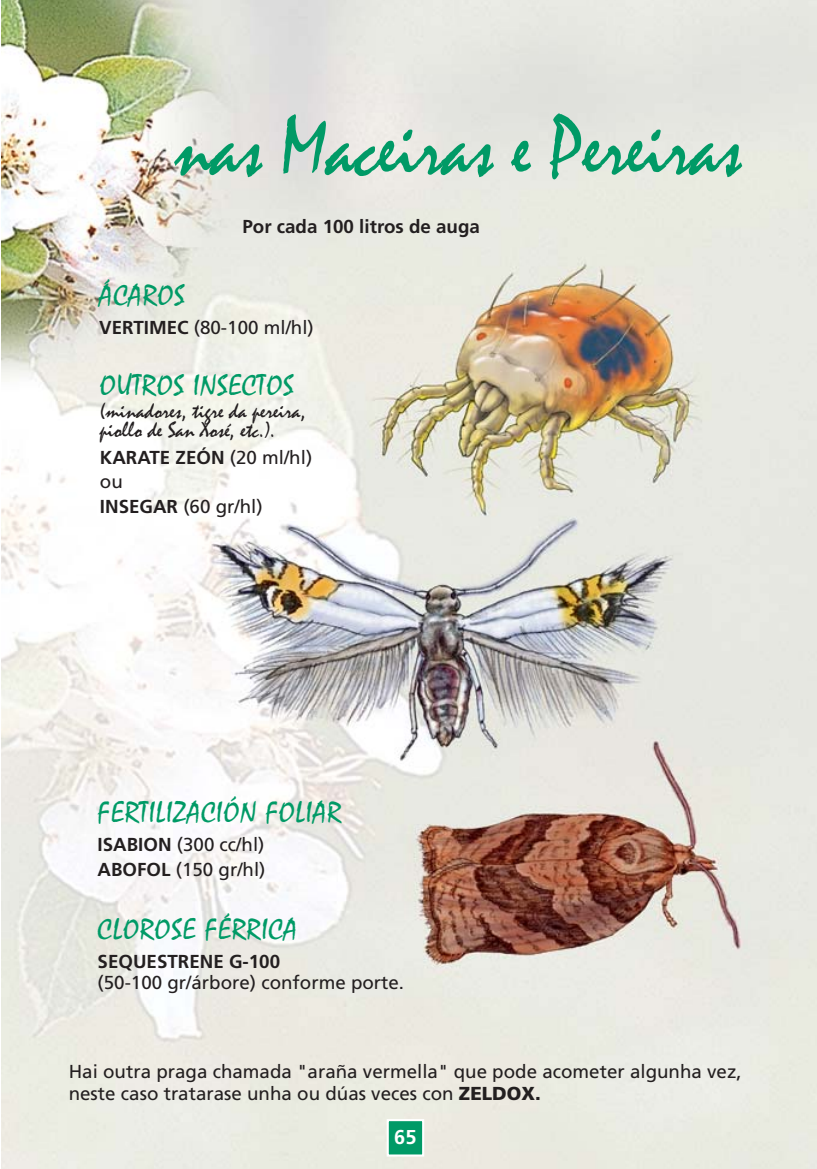
<style>
.page{position:relative;width:817px;height:1169px;background:#fff}
.page>*{position:absolute;margin:0;border:0;box-sizing:border-box;transform-origin:0 0}
.t1{font:85px "Mistral";letter-spacing:-.005em;color:#009a66;scale:.9 1}
.t2{font:30px "Mistral";letter-spacing:.03em;color:#009a66}
.t3{font:22.5px/19px "Mistral";color:#231f20}
.t4{font:700 20px "Frutiger";color:#fff}
.t5{font:18.75px/24.8px "Frutiger";color:#231f20}
.t6{font:700 18.75px "Frutiger";color:#231f20}
.s1{font-weight:700}
.s2{font-weight:900}
</style>
<div class="page">
<img style="left:1px;top:0;width:816px;height:1169px">
<div style="left:387px;top:1119px;width:37px;height:37px;background:#009a66;border:2px solid #fff"></div>
<h1 class="t1" style="left:175px;top:111px;width:631px">nas Maceiras e Pereiras</h1>
<p class="t6" style="left:242px;top:219px;width:239px">Por cada 100 litros de auga</p>
<h2 class="t2" style="left:99px;top:282px;width:87px">ÁCAROS</h2>
<p class="t5" style="left:99px;top:316px;width:216px"><span class="s1">VERTIMEC</span> (80-100 ml/hl)</p>
<h2 class="t2" style="left:100px;top:372px;width:195px">OUTROS INSECTOS</h2>
<p class="t3" style="left:100px;top:402px;width:207px">(minadores, tigre da pereira, piollo de San Xosé, etc.).</p>
<p class="t5" style="left:100px;top:446px;width:214px"><span class="s1">KARATE ZEÓN</span> (20 ml/hl) ou<br><span class="s1">INSEGAR</span> (60 gr/hl)</p>
<h2 class="t2" style="left:98px;top:799px;width:245px">FERTILIZACIÓN FOLIAR</h2>
<p class="t5" style="left:98px;top:834px;width:169px"><span class="s1">ISABION</span> (300 cc/hl)<br><span class="s1">ABOFOL</span> (150 gr/hl)</p>
<h2 class="t2" style="left:98px;top:916px;width:201px">CLOROSE FÉRRICA</h2>
<p class="t6" style="left:98px;top:954px;width:184px">SEQUESTRENE G-100</p>
<p class="t5" style="left:98px;top:971px;width:308px">(50-100 gr/árbore) conforme porte.</p>
<p class="t5" style="left:69px;top:1062px;width:674px;line-height:21.2px">Hai outra praga chamada "araña vermella" que pode acometer algunha vez, neste caso tratarase unha ou dúas veces con <span class="s2">ZELDOX.</span></p>
<p class="t4" style="left:394px;top:1129px;width:24px">65</p>
</div>
